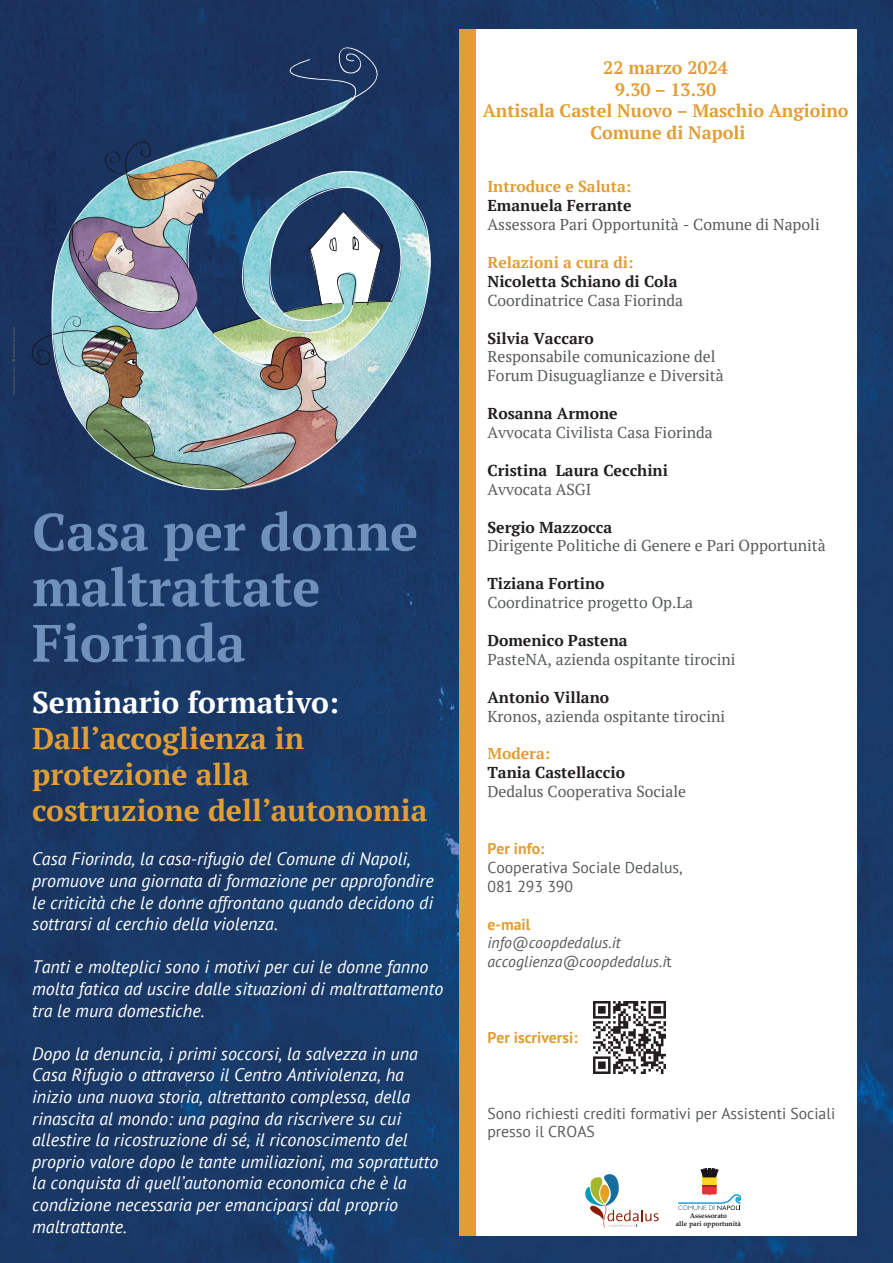
<style>
.page{position:relative;width:893px;height:1263px;background:#fff}
.page>*{position:absolute;margin:0;border:0;box-sizing:border-box;transform-origin:0 0}
.t1{font:700 52.5px/55.5px "PT Serif";color:#7091bb}
.t2{font:700 30px/36px "PT Serif";color:#e29e35}
.t3{font:700 30px "PT Serif";color:#fff}
.t4{font:italic 18px/21.6px "PT Sans";color:#fff}
.t5{font:700 18px/21.6px "PT Serif";color:#e29e35;text-align:center}
.t6{font:15.75px/18.9px "PT Serif";color:#575a5b}
.t7{font:700 15.75px "PT Serif";color:#231f20}
.t8{font:15.75px/18.9px "PT Sans";color:#575a5b}
.t9{font:italic 15.75px/18.9px "PT Sans";color:#575a5b}
.t10{font:700 15.75px "PT Serif";color:#e29e35}
.t11{font:700 15.75px "PT Sans";color:#e29e35}
.t12{font:700 6.9px/8.1px "Book Antiqua";color:#231f20;text-align:center}
.s1{font-style:normal}
</style>
<div class="page">
<img style="left:0;top:0;width:893px;height:1263px">
<div style="left:43px;top:96px;width:395px;height:427px;background:#1a3764"></div>
<img style="left:78px;top:496px;width:170px;height:5px">
<svg style="left:51px;top:42px;width:380px;height:454px;background:#2f4e74"></svg>
<img style="left:31px;top:59px;width:372px;height:431px">
<svg style="left:118px;top:248px;width:7px;height:6px"></svg>
<svg style="left:104px;top:255px;width:7px;height:15px"></svg>
<svg style="left:12px;top:327px;width:4px;height:67px"></svg>
<div style="left:462px;top:29px;width:395px;height:1206px;background:#fff"></div>
<div style="left:460px;top:29px;width:16px;height:1206px;background:#e29e35"></div>
<svg style="left:585px;top:1174px;width:74px;height:54px"></svg>
<svg style="left:678px;top:1168px;width:64px;height:42px"></svg>
<img style="left:593px;top:1001px;width:72px;height:72px">
<h1 class="t1" style="left:32px;top:503px;width:388px">Casa per donne maltrattate<br>Fiorinda</h1>
<h2 class="t3" style="left:32px;top:682px;width:309px">Seminario formativo:</h2>
<h2 class="t2" style="left:32px;top:719px;width:397px">Dall’accoglienza in protezione alla<br>costruzione dell’autonomia</h2>
<p class="t4" style="left:32px;top:848px;width:403px">Casa Fiorinda, la casa-rifugio del Comune di Napoli, promuove una giornata di formazione per approfondire le criticità che le donne affrontano quando decidono di sottrarsi al cerchio della violenza.</p>
<p class="t4" style="left:32px;top:956px;width:413px">Tanti e molteplici sono i motivi per cui le donne fanno molta fatica ad uscire dalle situazioni di maltrattamento tra le mura domestiche.</p>
<p class="t4" style="left:32px;top:1042px;width:408px">Dopo la denuncia, i primi soccorsi, la salvezza in una Casa Rifugio o attraverso il Centro Antiviolenza, ha inizio una nuova storia, altrettanto complessa, della rinascita al mondo: una pagina da riscrivere su cui allestire la ricostruzione di sé, il riconoscimento del proprio valore dopo le tante umiliazioni, ma soprattutto la conquista di quell’autonomia economica che è la condizione necessaria per emanciparsi dal proprio maltrattante.</p>
<p class="t5" style="left:483px;top:57px;width:367px">22 marzo 2024<br>9.30 – 13.30<br>Antisala Castel Nuovo – Maschio Angioino<br>Comune di Napoli</p>
<p class="t10" style="left:487px;top:176px;width:145px">Introduce e Saluta:</p>
<p class="t7" style="left:487px;top:195px;width:146px">Emanuela Ferrante</p>
<p class="t6" style="left:487px;top:215px;width:334px">Assessora Pari Opportunità - Comune di Napoli</p>
<p class="t10" style="left:487px;top:252px;width:148px">Relazioni a cura di:</p>
<p class="t7" style="left:487px;top:271px;width:192px">Nicoletta Schiano di Cola</p>
<p class="t6" style="left:487px;top:291px;width:197px">Coordinatrice Casa Fiorinda</p>
<p class="t7" style="left:487px;top:328px;width:108px">Silvia Vaccaro</p>
<p class="t6" style="left:487px;top:347px;width:238px">Responsabile comunicazione del<br>Forum Disuguaglianze e Diversità</p>
<p class="t7" style="left:487px;top:403px;width:132px">Rosanna Armone</p>
<p class="t6" style="left:487px;top:423px;width:227px">Avvocata Civilista Casa Fiorinda</p>
<p class="t7" style="left:487px;top:460px;width:182px">Cristina Laura Cecchini</p>
<p class="t6" style="left:487px;top:480px;width:105px">Avvocata ASGI</p>
<p class="t7" style="left:487px;top:517px;width:126px">Sergio Mazzocca</p>
<p class="t6" style="left:487px;top:536px;width:340px">Dirigente Politiche di Genere e Pari Opportunità</p>
<p class="t7" style="left:487px;top:573px;width:119px">Tiziana Fortino</p>
<p class="t6" style="left:487px;top:593px;width:207px">Coordinatrice progetto Op.La</p>
<p class="t7" style="left:487px;top:630px;width:142px">Domenico Pastena</p>
<p class="t6" style="left:487px;top:650px;width:250px">PasteNA, azienda ospitante tirocini</p>
<p class="t7" style="left:487px;top:687px;width:123px">Antonio Villano</p>
<p class="t6" style="left:487px;top:706px;width:239px">Kronos, azienda ospitante tirocini</p>
<p class="t10" style="left:487px;top:743px;width:64px">Modera:</p>
<p class="t7" style="left:487px;top:762px;width:139px">Tania Castellaccio</p>
<p class="t6" style="left:487px;top:782px;width:200px">Dedalus Cooperativa Sociale</p>
<p class="t11" style="left:487px;top:838px;width:59px">Per info:</p>
<p class="t8" style="left:487px;top:857px;width:197px">Cooperativa Sociale Dedalus,<br>081 293 390</p>
<p class="t11" style="left:487px;top:914px;width:45px">e-mail</p>
<p class="t9" style="left:487px;top:933px;width:186px">info@coopdedalus.it accoglienza@coopdedalus.i<span class="s1">t</span></p>
<p class="t11" style="left:487px;top:1027px;width:92px">Per iscriversi:</p>
<p class="t8" style="left:487px;top:1103px;width:349px">Sono richiesti crediti formativi per Assistenti Sociali presso il CROAS</p>
<p class="t12" style="left:676px;top:1211px;width:67px">Assessorato<br>alle pari opportunità</p>
</div>
